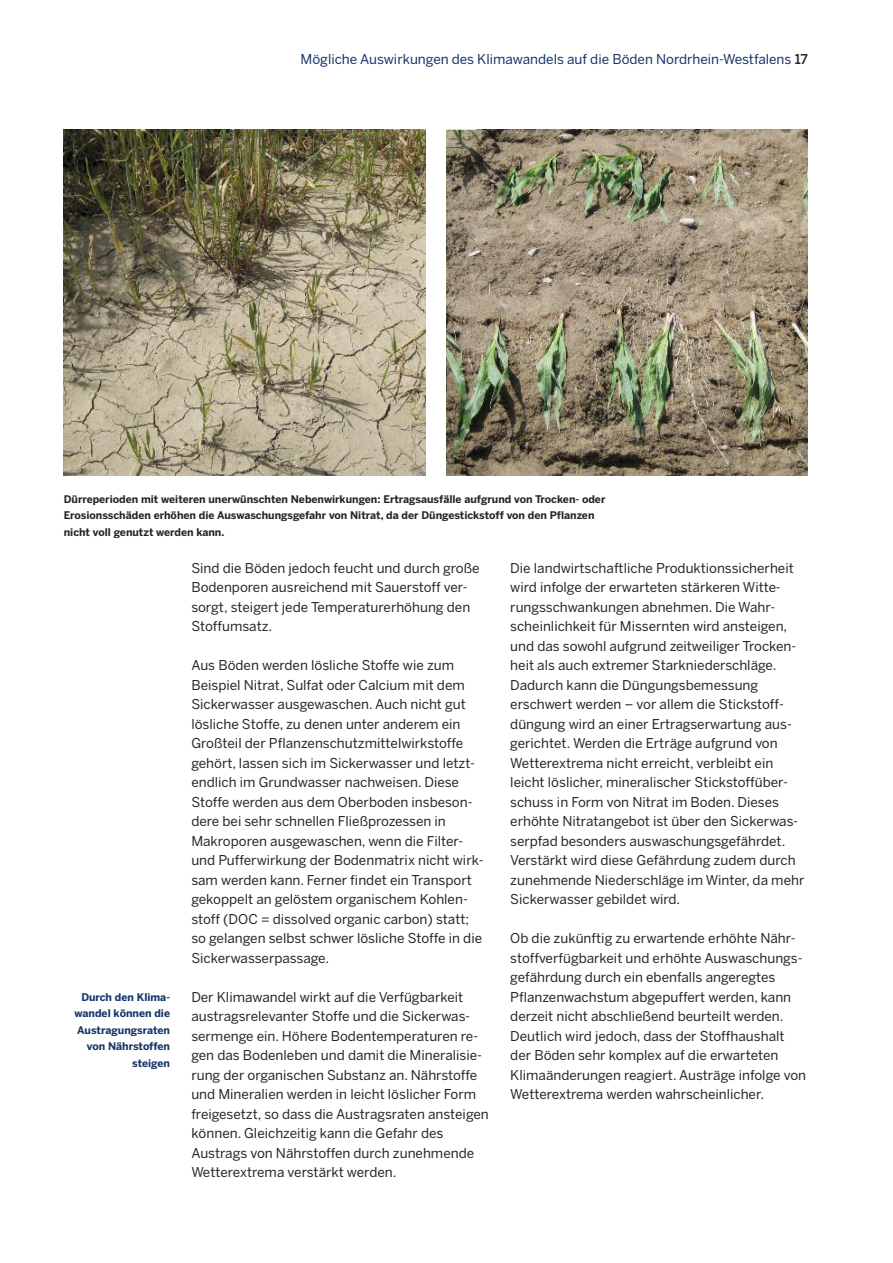
<style>
.page{position:relative;width:893px;height:1263px;background:#fff}
.page>*{position:absolute;margin:0;border:0;box-sizing:border-box;transform-origin:0 0}
.t1{font:13.5px/19.5px "Benton Sans";color:#272627}
.t2{font:13.5px "Benton Sans";color:#143466}
.t3{font:700 10.5px/16.5px "Benton Sans";color:#272627}
.t4{font:700 10.5px/16.5px "Benton Sans";color:#143466;text-align:right}
.s1{font-weight:500;color:#272627}
</style>
<div class="page">
<img style="left:64px;top:129px;width:362px;height:346px">
<img style="left:446px;top:130px;width:362px;height:345px">
<p class="t2" style="left:301px;top:51px;width:509px">Mögliche Auswirkungen des Klimawandels auf die Böden Nordrhein-Westfalens <span class="s1">17</span></p>
<p class="t3" style="left:64px;top:491px;width:543px">Dürreperioden mit weiteren unerwünschten Nebenwirkungen: Ertragsausfälle aufgrund von Trocken- oder<br>Erosionsschäden erhöhen die Auswaschungsgefahr von Nitrat, da der Düngestickstoff von den Pflanzen nicht voll genutzt werden kann.</p>
<p class="t4" style="left:75px;top:989px;width:97px">Durch den Klima&shy;wandel können die<br>Austragungsraten von Nährstoffen steigen</p>
<p class="t1" style="left:191px;top:558px;width:290px">Sind die Böden jedoch feucht und durch große Bodenporen ausreichend mit Sauerstoff ver&shy;sorgt, steigert jede Temperaturerhöhung den Stoffumsatz.</p>
<p class="t1" style="left:191px;top:656px;width:294px">Aus Böden werden lösliche Stoffe wie zum Beispiel Nitrat, Sulfat oder Calcium mit dem Sickerwasser ausgewaschen. Auch nicht gut lösliche Stoffe, zu denen unter anderem ein Großteil der Pflanzenschutzmittelwirkstoffe gehört, lassen sich im Sickerwasser und letzt&shy;endlich im Grundwasser nachweisen. Diese Stoffe werden aus dem Oberboden insbeson&shy;dere bei sehr schnellen Fließprozessen in Makroporen ausgewaschen, wenn die Filter&shy;und Pufferwirkung der Bodenmatrix nicht wirk&shy;sam werden kann. Ferner findet ein Transport gekoppelt an gelöstem organischem Kohlen&shy;stoff (DOC = dissolved organic carbon) statt; so gelangen selbst schwer lösliche Stoffe in die Sickerwasserpassage.</p>
<p class="t1" style="left:191px;top:987px;width:299px">Der Klimawandel wirkt auf die Verfügbarkeit austragsrelevanter Stoffe und die Sickerwas&shy;sermenge ein. Höhere Bodentemperaturen re&shy;gen das Bodenleben und damit die Mineralisie&shy;rung der organischen Substanz an. Nährstoffe und Mineralien werden in leicht löslicher Form freigesetzt, so dass die Austragsraten ansteigen können. Gleichzeitig kann die Gefahr des Austrags von Nährstoffen durch zunehmende Wetterextrema verstärkt werden.</p>
<p class="t1" style="left:510px;top:558px;width:296px">Die landwirtschaftliche Produktionssicherheit wird infolge der erwarteten stärkeren Witte&shy;rungsschwankungen abnehmen. Die Wahr&shy;scheinlichkeit für Missernten wird ansteigen, und das sowohl aufgrund zeitweiliger Trocken&shy;heit als auch extremer Starkniederschläge.<br>Dadurch kann die Düngungsbemessung erschwert werden – vor allem die Stickstoff&shy;düngung wird an einer Ertragserwartung aus&shy;gerichtet. Werden die Erträge aufgrund von Wetterextrema nicht erreicht, verbleibt ein leicht löslicher, mineralischer Stickstoffüber&shy;schuss in Form von Nitrat im Boden. Dieses erhöhte Nitratangebot ist über den Sickerwas&shy;serpfad besonders auswaschungsgefährdet.<br>Verstärkt wird diese Gefährdung zudem durch zunehmende Niederschläge im Winter, da mehr Sickerwasser gebildet wird.</p>
<p class="t1" style="left:510px;top:929px;width:297px">Ob die zukünftig zu erwartende erhöhte Nähr&shy;stoffverfügbarkeit und erhöhte Auswaschungs&shy;gefährdung durch ein ebenfalls angeregtes Pflanzenwachstum abgepuffert werden, kann derzeit nicht abschließend beurteilt werden.<br>Deutlich wird jedoch, dass der Stoffhaushalt der Böden sehr komplex auf die erwarteten Klimaänderungen reagiert. Austräge infolge von Wetterextrema werden wahrscheinlicher.</p>
</div>
